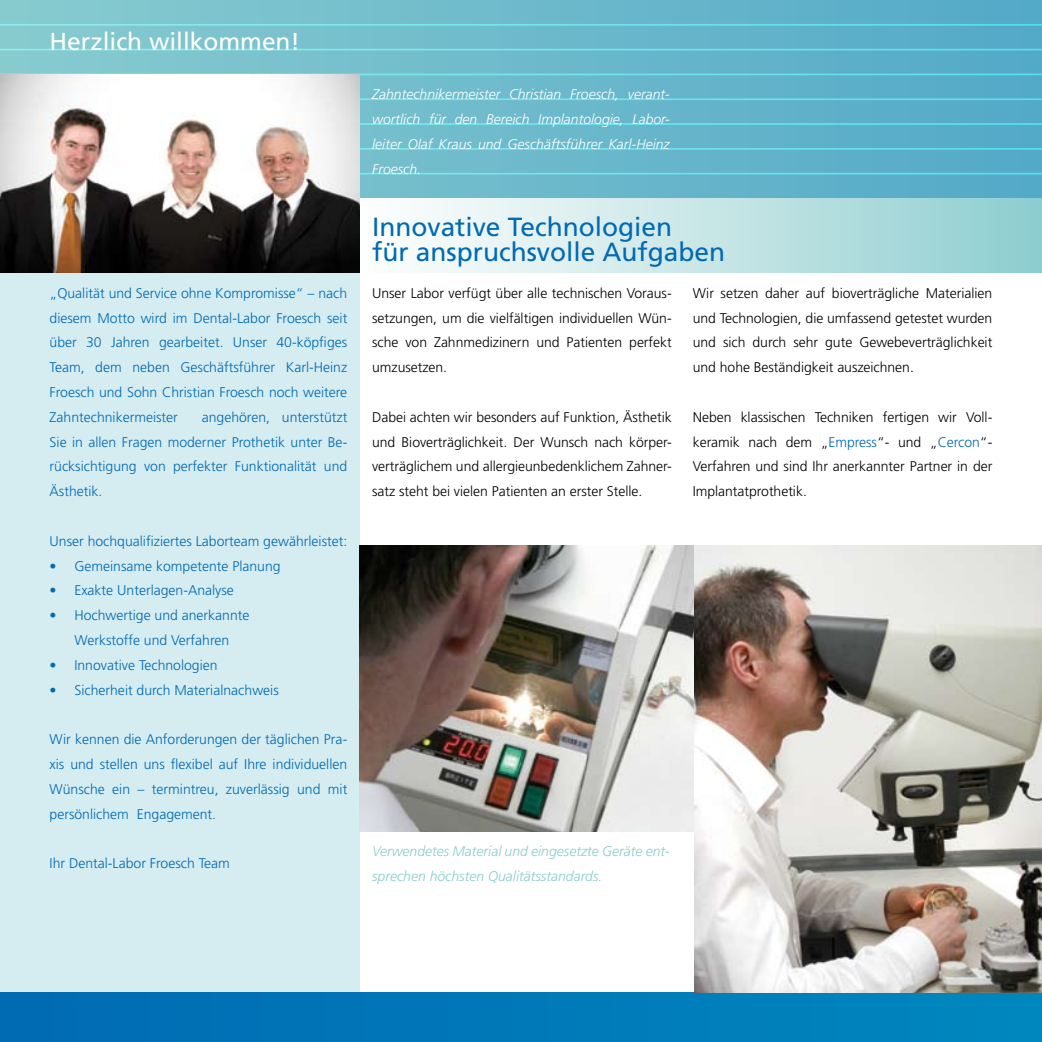
<style>
.page{position:relative;width:1042px;height:1042px;background:#fff}
.page>*{position:absolute;margin:0;border:0;box-sizing:border-box;transform-origin:0 0}
.t1{font:26.25px/24.8px "Frutiger";color:#006ab2}
.t2{font:24.5px "Frutiger";color:#fff}
.t3{font:300 14px/24.8px "Frutiger";color:#006ab2;text-align:justify}
.t4{font:300 14px/24.8px "Frutiger";letter-spacing:-.005em;color:#000;text-align:justify}
.t5{font:italic 300 14px/24.8px "Frutiger";color:#fff;text-align:justify}
.t6{font:italic 300 14px/24.8px "Frutiger";color:#88cccf}
.s1{color:#006ab2}
</style>
<div class="page">
<div style="left:0;top:0;width:360px;height:1042px;background:#d5ecf1"></div>
<div style="left:0;top:0;width:1042px;height:198px;background:linear-gradient(to right,#88ccd0,#53aac8)"></div>
<hr style="left:0;top:173px;width:1042px;height:1px;background:#88cccf">
<hr style="left:0;top:74px;width:1042px;height:1px;background:#88cccf">
<hr style="left:0;top:49px;width:1042px;height:1px;background:#88cccf">
<hr style="left:0;top:24px;width:1042px;height:2px;background:#88cccf">
<hr style="left:0;top:98px;width:1042px;height:2px;background:#88cccf">
<hr style="left:0;top:123px;width:1042px;height:2px;background:#88cccf">
<hr style="left:0;top:148px;width:1042px;height:2px;background:#88cccf">
<div style="left:0;top:992px;width:1042px;height:50px;background:linear-gradient(to right,#006ab3,#0087be)"></div>
<div style="left:347px;top:198px;width:695px;height:75px;background:linear-gradient(to right,#fff,#8fced0)"></div>
<img style="left:360px;top:546px;width:334px;height:285px">
<img style="left:0;top:74px;width:360px;height:199px">
<img style="left:694px;top:546px;width:348px;height:446px">
<h2 class="t2" style="left:50px;top:27px;width:252px">Herzlich willkommen!</h2>
<p class="t3" style="left:50px;top:280px;width:299px">„Qualität und Service ohne Kompromisse“ – nach diesem Motto wird im Dental-Labor Froesch seit über 30 Jahren gearbeitet. Unser 40-köpfiges Team, dem neben Geschäftsführer Karl-Heinz Froesch und Sohn Christian Froesch noch weitere Zahntechnikermeister</p>
<p class="t3" style="left:50px;top:404px;width:299px;text-indent:152px">angehören, unterstützt Sie in allen Fragen moderner Prothetik unter Be&shy;rücksichtigung von perfekter Funktionalität und Ästhetik.</p>
<p class="t3" style="left:50px;top:528px;width:299px">Unser hochqualifiziertes Laborteam gewährleistet:</p>
<p class="t3" style="left:50px;top:553px;width:232px">• Gemeinsame kompetente Planung</p>
<p class="t3" style="left:50px;top:578px;width:186px">• Exakte Unterlagen-Analyse</p>
<p class="t3" style="left:50px;top:603px;width:201px;text-align:center">• Hochwertige und anerkannte<br>Werkstoffe und Verfahren</p>
<p class="t3" style="left:50px;top:652px;width:169px">• Innovative Technologien</p>
<p class="t3" style="left:50px;top:677px;width:231px">• Sicherheit durch Materialnachweis</p>
<p class="t3" style="left:50px;top:727px;width:299px">Wir kennen die Anforderungen der täglichen Pra&shy;xis und stellen uns flexibel auf Ihre individuellen Wünsche ein – termintreu, zuverlässig und mit persönlichem Engagement.</p>
<p class="t3" style="left:50px;top:851px;width:182px">Ihr Dental-Labor Froesch Team</p>
<p class="t5" style="left:372px;top:82px;width:299px">Zahntechnikermeister Christian Froesch, verant&shy;wortlich für den Bereich Implantologie, Labor&shy;leiter Olaf Kraus und Geschäftsführer Karl-Heinz Froesch.</p>
<h1 class="t1" style="left:372px;top:214px;width:354px">Innovative Technologien<br>für anspruchsvolle Aufgaben</h1>
<p class="t4" style="left:372px;top:280px;width:301px">Unser Labor verfügt über alle technischen Voraus&shy;setzungen, um die vielfältigen individuellen Wün&shy;sche von Zahnmedizinern und Patienten perfekt umzusetzen.</p>
<p class="t4" style="left:372px;top:404px;width:301px">Dabei achten wir besonders auf Funktion, Ästhetik und Bioverträglichkeit. Der Wunsch nach körper&shy;verträglichem und allergieunbedenklichem Zahner&shy;satz steht bei vielen Patienten an erster Stelle.</p>
<p class="t4" style="left:693px;top:280px;width:301px">Wir setzen daher auf bioverträgliche Materialien und Technologien, die umfassend getestet wurden und sich durch sehr gute Gewebeverträglichkeit und hohe Beständigkeit auszeichnen.</p>
<p class="t4" style="left:693px;top:404px;width:301px">Neben klassischen Techniken fertigen wir Voll&shy;keramik nach dem „<span class="s1">Empress</span>“- und „<span class="s1">Cercon</span>“- Verfahren und sind Ihr anerkannter Partner in der Implantatprothetik.</p>
<p class="t6" style="left:372px;top:838px;width:299px">Verwendetes Material und eingesetzte Geräte ent&shy;sprechen höchsten Qualitätsstandards.</p>
</div>
